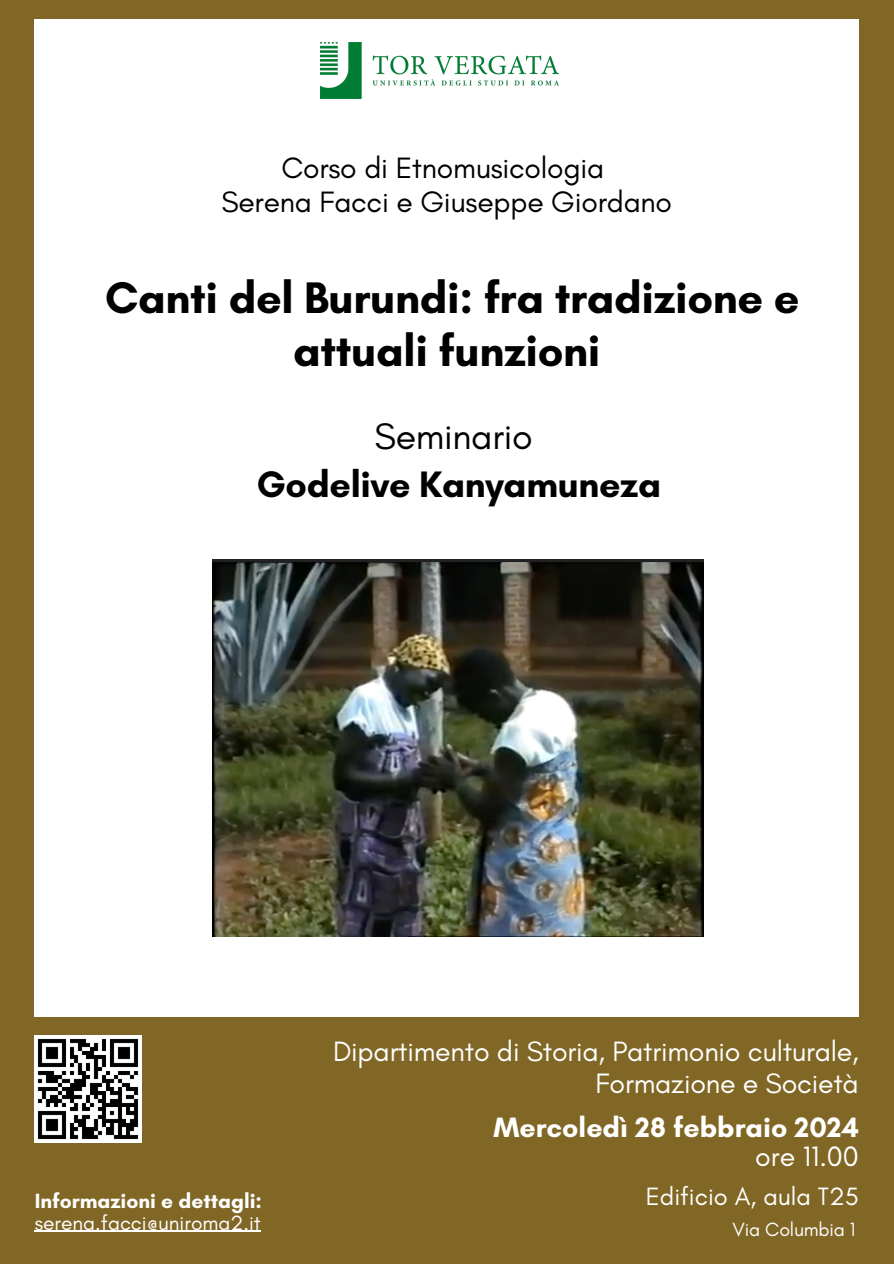
<style>
.page{position:relative;width:894px;height:1264px;background:#fff}
.page>*{position:absolute;margin:0;border:0;box-sizing:border-box;transform-origin:0 0}
.t1{font:700 45px/52.8px "Glacial Indifference";letter-spacing:-.01em;color:#000;text-align:center}
.t2{font:700 37.5px/48.3px "Glacial Indifference";letter-spacing:-.01em;color:#000;text-align:center}
.t3{font:30px/33.8px "Glacial Indifference";letter-spacing:-.01em;color:#000;text-align:center}
.t4{font:28.5px/32.7px "Glacial Indifference";letter-spacing:-.01em;color:#fff;text-align:right}
.t5{font:700 28.5px/29.2px "Glacial Indifference";color:#fff;text-align:right}
.t6{font:25.5px "Glacial Indifference";color:#fff}
.t7{font:21px "Glacial Indifference";color:#fff}
.t8{font:700 21px "Glacial Indifference";color:#fff}
.t9{font:19.5px "Glacial Indifference";letter-spacing:-.01em;color:#fff}
.s1{font-weight:400}
</style>
<div class="page">
<div style="left:0;top:0;width:893px;height:1263px;background:#816725"></div>
<div style="left:35px;top:20px;width:823px;height:997px;background:#fff"></div>
<img style="left:321px;top:42px;width:237px;height:56px">
<img style="left:35px;top:1035px;width:107px;height:106px">
<img style="left:213px;top:559px;width:490px;height:377px">
<hr style="left:35px;top:1230px;width:226px;height:1px;background:#fff">
<p class="t3" style="left:221px;top:151px;width:452px">Corso di Etnomusicologia<br>Serena Facci e Giuseppe Giordano</p>
<p class="t1" style="left:105px;top:271px;width:695px">Canti del Burundi: fra tradizione e attuali funzioni</p>
<h4 class="t2" style="left:256px;top:411px;width:406px"><span class="s1">Seminario<br></span>Godelive Kanyamuneza</h4>
<h2 class="t4" style="left:333px;top:1034px;width:527px">Dipartimento di Storia, Patrimonio culturale,<br>Formazione e Società</h2>
<p class="t5" style="left:493px;top:1112px;width:367px">Mercoledì 28 febbraio 2024 <span class="s1">ore 11.00</span></p>
<h3 class="t8" style="left:35px;top:1188px;width:229px">Informazioni e dettagli:</h3>
<h3 class="t6" style="left:645px;top:1180px;width:214px">Edificio A, aula T25</h3>
<p class="t7" style="left:35px;top:1209px;width:227px">serena.facci@uniroma2.it</p>
<p class="t9" style="left:732px;top:1217px;width:124px">Via Columbia 1</p>
</div>
